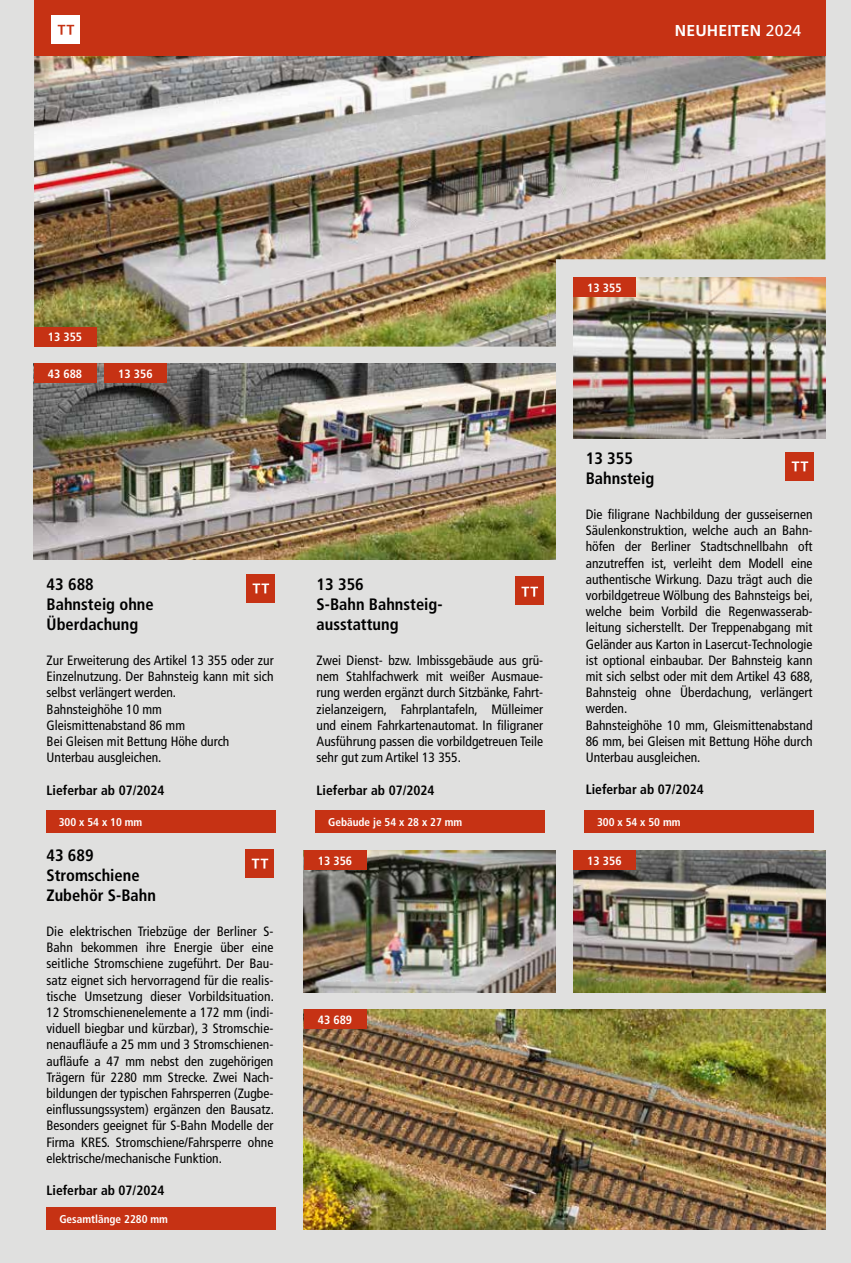
<style>
.page{position:relative;width:851px;height:1263px;background:#fff}
.page>*{position:absolute;margin:0;border:0;box-sizing:border-box;transform-origin:0 0}
.t1{font:700 condensed 16.5px/19.8px "Frutiger LT Com";color:#000}
.t2{font:700 15.75px "Frutiger LT Com";letter-spacing:.01em;color:#fff}
.t3{font:condensed 13.5px/16.2px "Frutiger LT Com";color:#000}
.t4{font:700 condensed 13.5px "Frutiger LT Com";color:#000}
.t5{font:700 condensed 12px "Frutiger LT Com";color:#fff}
.t6{font:700 condensed 11.25px "Frutiger LT Com";color:#fff}
.s1{font-weight:400}
</style>
<div class="page">
<div style="left:0;top:0;width:850px;height:1263px;background:#e0e0df"></div>
<div style="left:46px;top:811px;width:230px;height:22px;background:#c63214"></div>
<div style="left:246px;top:574px;width:29px;height:29px;background:#c63214"></div>
<svg style="left:252px;top:583px;width:17px;height:10px"></svg>
<div style="left:315px;top:811px;width:230px;height:22px;background:#c63214"></div>
<div style="left:515px;top:576px;width:29px;height:29px;background:#c63214"></div>
<svg style="left:521px;top:587px;width:17px;height:10px"></svg>
<div style="left:47px;top:1207px;width:229px;height:22px;background:#c63214"></div>
<div style="left:246px;top:849px;width:28px;height:29px;background:#c63214"></div>
<svg style="left:252px;top:859px;width:16px;height:9px"></svg>
<img style="left:304px;top:1010px;width:521px;height:219px">
<div style="left:304px;top:1009px;width:62px;height:20px;background:#c63214"></div>
<img style="left:34px;top:364px;width:522px;height:195px">
<img style="left:303px;top:850px;width:253px;height:142px">
<img style="left:573px;top:850px;width:252px;height:142px">
<img style="left:34px;top:56px;width:791px;height:291px">
<div style="left:34px;top:327px;width:62px;height:20px;background:#c63214"></div>
<div style="left:34px;top:0;width:791px;height:56px;background:#c63214"></div>
<div style="left:52px;top:16px;width:28px;height:28px;background:#fff"></div>
<svg style="left:58px;top:25px;width:16px;height:10px"></svg>
<div style="left:584px;top:811px;width:229px;height:22px;background:#c63214"></div>
<div style="left:785px;top:452px;width:29px;height:29px;background:#c63214"></div>
<svg style="left:791px;top:461px;width:17px;height:10px"></svg>
<img style="left:573px;top:277px;width:252px;height:161px">
<div style="left:573px;top:277px;width:62px;height:20px;background:#c63214"></div>
<div style="left:34px;top:364px;width:62px;height:19px;background:#c63214"></div>
<div style="left:104px;top:364px;width:63px;height:19px;background:#c63214"></div>
<div style="left:304px;top:850px;width:62px;height:20px;background:#c63214"></div>
<div style="left:573px;top:850px;width:62px;height:20px;background:#c63214"></div>
<p class="t2" style="left:674px;top:21px;width:128px">NEUHEITEN <span class="s1">2024</span></p>
<p class="t5" style="left:48px;top:330px;width:36px">13 355</p>
<p class="t5" style="left:48px;top:367px;width:36px">43 688</p>
<p class="t5" style="left:118px;top:367px;width:36px">13 356</p>
<p class="t1" style="left:47px;top:574px;width:109px">43 688<br>Bahnsteig ohne<br>Überdachung</p>
<p class="t3" style="left:47px;top:652px;width:228px">Zur Erweiterung des Artikel 13 355 oder zur<br>Einzelnutzung. Der Bahnsteig kann mit sich selbst verlängert werden.<br>Bahnsteighöhe 10 mm<br>Gleismittenabstand 86 mm<br>Bei Gleisen mit Bettung Höhe durch<br>Unterbau ausgleichen.</p>
<p class="t4" style="left:47px;top:782px;width:119px">Lieferbar ab 07/2024</p>
<p class="t6" style="left:59px;top:815px;width:85px">300 x 54 x 10 mm</p>
<p class="t1" style="left:46px;top:845px;width:111px">43 689<br>Stromschiene<br>Zubehör S-Bahn</p>
<p class="t3" style="left:46px;top:923px;width:229px;text-align:justify">Die elektrischen Triebzüge der Berliner S-Bahn bekommen ihre Energie über eine seitliche Stromschiene zugeführt. Der Bau&shy;satz eignet sich hervorragend für die realis&shy;tische Umsetzung dieser Vorbildsituation.<br>12 Stromschienenelemente a 172 mm (indi&shy;viduell biegbar und kürzbar), 3 Stromschie&shy;nenaufläufe a 25 mm und 3 Stromschienen&shy;aufläufe a 47 mm nebst den zugehörigen Trägern für 2280 mm Strecke. Zwei Nach&shy;bildungen der typischen Fahrsperren (Zugbe&shy;einflussungssystem) ergänzen den Bausatz.<br>Besonders geeignet für S-Bahn Modelle der Firma KRES. Stromschiene/Fahrsperre ohne elektrische/mechanische Funktion.</p>
<p class="t4" style="left:46px;top:1182px;width:119px">Lieferbar ab 07/2024</p>
<p class="t6" style="left:59px;top:1212px;width:110px">Gesamtlänge 2280 mm</p>
<p class="t5" style="left:587px;top:281px;width:36px">13 355</p>
<p class="t1" style="left:316px;top:574px;width:127px">13 356<br>S-Bahn Bahnsteig&shy;ausstattung</p>
<p class="t3" style="left:316px;top:652px;width:228px;text-align:justify">Zwei Dienst- bzw. Imbissgebäude aus grü&shy;nem Stahlfachwerk mit weißer Ausmaue&shy;rung werden ergänzt durch Sitzbänke, Fahrt&shy;zielanzeigern, Fahrplantafeln, Mülleimer und einem Fahrkartenautomat. In filigraner Ausführung passen die vorbildgetreuen Teile sehr gut zum Artikel 13 355.</p>
<p class="t4" style="left:316px;top:782px;width:119px">Lieferbar ab 07/2024</p>
<p class="t6" style="left:328px;top:815px;width:136px">Gebäude je 54 x 28 x 27 mm</p>
<p class="t1" style="left:585px;top:448px;width:70px">13 355<br>Bahnsteig</p>
<p class="t3" style="left:585px;top:506px;width:229px">Die filigrane Nachbildung der gusseisernen Säulenkonstruktion, welche auch an Bahn&shy;höfen der Berliner Stadtschnellbahn oft anzutreffen ist, verleiht dem Modell eine authentische Wirkung. Dazu trägt auch die vorbildgetreue Wölbung des Bahnsteigs bei, welche beim Vorbild die Regenwasserab&shy;leitung sicherstellt. Der Treppenabgang mit Geländer aus Karton in Lasercut-Technologie ist optional einbaubar. Der Bahnsteig kann mit sich selbst oder mit dem Artikel 43 688, Bahnsteig ohne Überdachung, verlängert werden.<br>Bahnsteighöhe 10 mm, Gleismittenabstand 86 mm, bei Gleisen mit Bettung Höhe durch Unterbau ausgleichen.</p>
<p class="t4" style="left:585px;top:782px;width:119px">Lieferbar ab 07/2024</p>
<p class="t6" style="left:597px;top:815px;width:85px">300 x 54 x 50 mm</p>
<p class="t5" style="left:318px;top:854px;width:36px">13 356</p>
<p class="t5" style="left:587px;top:853px;width:36px">13 356</p>
<p class="t5" style="left:318px;top:1012px;width:36px">43 689</p>
</div>
